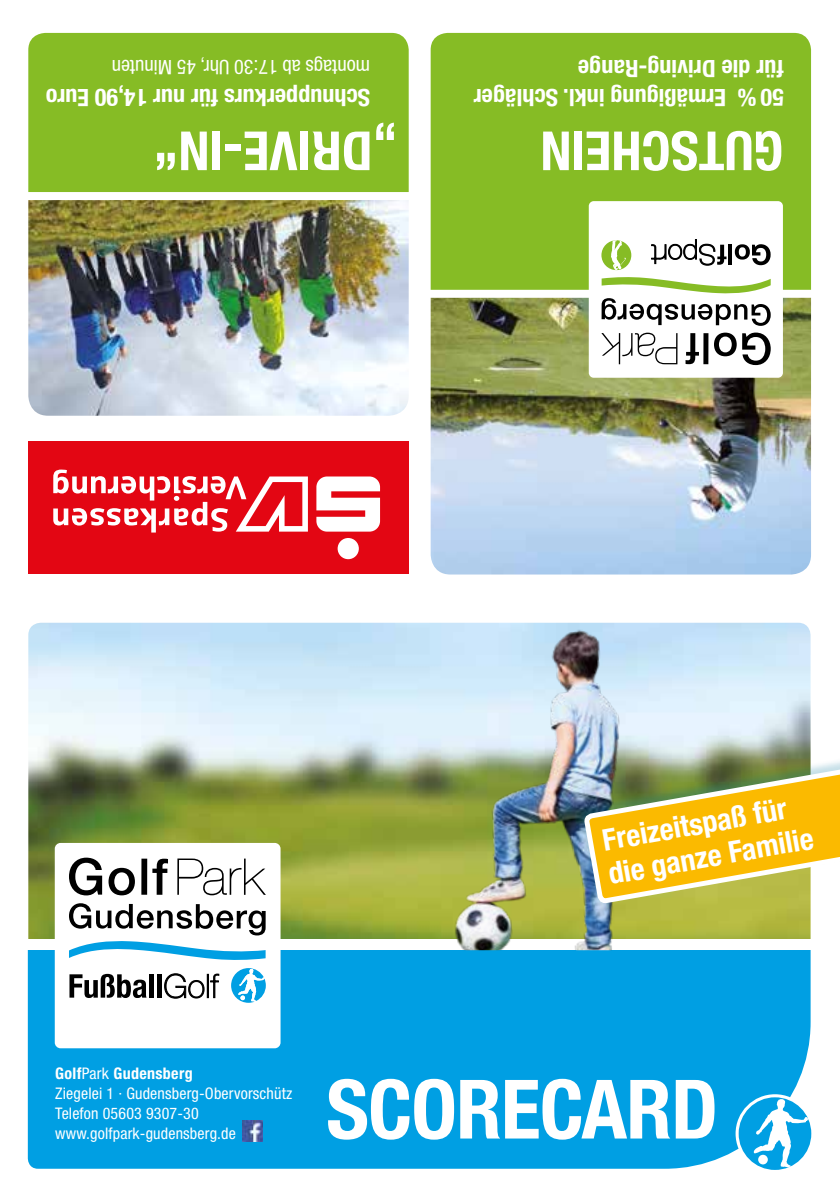
<style>
.page{position:relative;width:840px;height:1191px;background:#fff}
.page>*{position:absolute;margin:0;border:0;box-sizing:border-box;transform-origin:0 0}
.t1{font:700 condensed 82px "Helvetica Neue";letter-spacing:-.01em;color:#fff}
.t2{font:700 condensed 54px "Helvetica Neue";color:#fff}
.t3{font:700 condensed 30px/34px "Helvetica Neue";color:#fff}
.t4{font:700 condensed 24px/29.2px "Helvetica Neue";color:#fff}
.t5{font:condensed 20px "Helvetica Neue";color:#fff}
.t6{font:condensed 16px/20px "Helvetica Neue";letter-spacing:.01em;color:#fff}
.s1{font-weight:700}
</style>
<div class="page">
<div style="left:430px;top:33px;width:380px;height:257px;background:#86bc25"></div>
<div style="left:28px;top:33px;width:380px;height:159px;background:#86bc25"></div>
<div style="left:28px;top:950px;width:782px;height:218px;background:#009fe3"></div>
<img style="left:28px;top:623px;width:782px;height:316px">
<img style="left:371px;top:622px;width:256px;height:328px">
<img style="left:242px;top:1121px;width:21px;height:20px">
<img style="left:430px;top:298px;width:380px;height:276px">
<img style="left:28px;top:200px;width:380px;height:216px">
<svg style="left:55px;top:843px;width:225px;height:205px"></svg>
<svg style="left:69px;top:903px;width:196px;height:57px"></svg>
<svg style="left:69px;top:974px;width:77px;height:24px"></svg>
<div style="left:149px;top:974px;width:5px;height:23px;background:#000"></div>
<div style="left:157px;top:974px;width:5px;height:23px;background:#000"></div>
<svg style="left:164px;top:973px;width:55px;height:25px"></svg>
<svg style="left:231px;top:968px;width:35px;height:34px"></svg>
<svg style="left:69px;top:857px;width:33px;height:38px"></svg>
<svg style="left:108px;top:867px;width:27px;height:28px"></svg>
<div style="left:141px;top:858px;width:6px;height:36px;background:#000"></div>
<svg style="left:152px;top:858px;width:16px;height:36px"></svg>
<svg style="left:177px;top:858px;width:89px;height:37px"></svg>
<svg style="left:588px;top:201px;width:194px;height:177px"></svg>
<div style="left:575px;top:747px;width:264px;height:157px;background:#007499;opacity:.23"></div>
<svg style="left:585px;top:759px;width:254px;height:193px;background:#cdba4f"></svg>
<div style="left:28px;top:441px;width:380px;height:132px;background:#e30613"></div>
<svg style="left:53px;top:469px;width:255px;height:63px"></svg>
<div style="left:337px;top:538px;width:21px;height:21px;background:#fff;border-radius:50%"></div>
<svg style="left:316px;top:476px;width:64px;height:55px"></svg>
<svg style="left:735px;top:1094px;width:78px;height:79px"></svg>
<div style="left:738px;top:1097px;width:72px;height:72px;background:#009fe3;border-radius:50%"></div>
<svg style="left:753px;top:1099px;width:55px;height:68px"></svg>
<svg style="left:757px;top:1154px;width:10px;height:10px"></svg>
<p class="t5" style="left:370px;top:79px;width:260px;rotate:-180deg">montags ab 17:30 Uhr, 45 Minuten</p>
<h3 class="t4" style="left:370px;top:113px;width:326px;rotate:-180deg">Schnupperkurs für nur 14,90 Euro</h3>
<h3 class="t4" style="left:783px;top:113px;width:311px;rotate:-180deg">50 % Ermäßigung inkl. Schläger für die Driving-Range</h3>
<h2 class="t2" style="left:397px;top:183px;width:245px;rotate:-180deg">„DRIVE-IN“</h2>
<h2 class="t2" style="left:783px;top:183px;width:244px;rotate:-180deg">GUTSCHEIN</h2>
<h3 class="t3" style="left:599px;top:823px;width:209px;rotate:-10deg">Freizeitspaß für die ganze Familie</h3>
<p class="t6" style="left:55px;top:1063px;width:238px"><span class="s1">Golf</span>Park <span class="s1">Gudensberg<br></span>Ziegelei 1 · Gudensberg-Obervorschütz<br>Telefon 05603 9307-30 www.golfpark-gudensberg.de</p>
<h1 class="t1" style="left:326px;top:1059px;width:393px">SCORECARD</h1>
</div>
